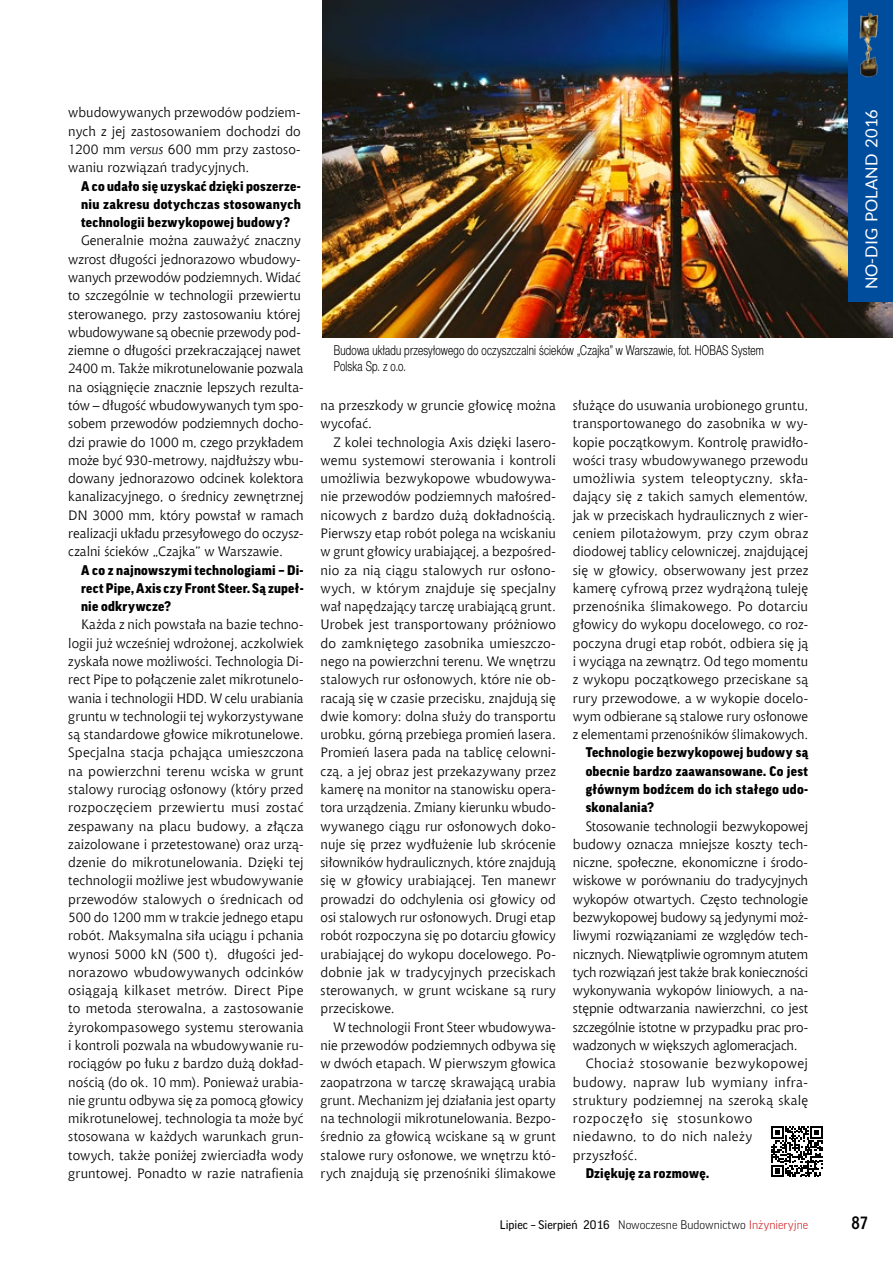
<style>
.page{position:relative;width:893px;height:1263px;background:#fff}
.page>*{position:absolute;margin:0;border:0;box-sizing:border-box;transform-origin:0 0}
.t1{font:700 18px "Aerton Cnd EFN";color:#000}
.t2{font:16.5px "Lato";color:#fff}
.text_podstawowy{font:13.5px/18.3px "Chianti EU";color:#000;text-align:justify}
.pytania{font:900 13.5px/18.3px "Good Pro";letter-spacing:.02em;color:#000;text-align:justify}
.text_podstawowy-2{font:13.5px/18.3px "Chianti EU";letter-spacing:.025em;color:#000}
.podpos_zdjecia_2{font:13.5px/16.2px "Switzer Cnd EFN Light";letter-spacing:.015em;color:#000;scale:.9 1}
.t3{font:300 12px "Good Pro";color:#000}
.s1{font-style:italic}
.s2{font-weight:400}
.s3{color:#cd171a}
</style>
<div class="page">
<img style="left:322px;top:0;width:571px;height:338px">
<div style="left:849px;top:0;width:44px;height:302px;background:#004d9d"></div>
<img style="left:859px;top:12px;width:20px;height:66px">
<svg style="left:771px;top:1126px;width:52px;height:51px"></svg>
<p class="text_podstawowy" style="left:68px;top:103px;width:234px">wbudowywanych przewodów podziem&shy;nych z jej zastosowaniem dochodzi do 1200 mm <span class="s1">versus</span> 600 mm przy zastoso&shy;waniu rozwiązań tradycyjnych.</p>
<p class="pytania" style="left:81px;top:177px;width:221px">A co udało się uzyskać dzięki poszerze&shy;niu zakresu dotychczas stosowanych technologii bezwykopowej budowy?</p>
<p class="text_podstawowy" style="left:68px;top:231px;width:237px;text-align:left;text-indent:13px">Generalnie można zauważyć znaczny wzrost długości jednorazowo wbudowy&shy;wanych przewodów podziemnych. Widać to szczególnie w technologii przewiertu sterowanego, przy zastosowaniu której wbudowywane są obecnie przewody pod&shy;ziemne o długości przekraczającej nawet 2400 m. Także mikrotunelowanie pozwala na osiągnięcie znacznie lepszych rezulta&shy;tów – długość wbudowywanych tym spo&shy;sobem przewodów podziemnych docho&shy;dzi prawie do 1000 m, czego przykładem może być 930-metrowy, najdłuższy wbu&shy;dowany jednorazowo odcinek kolektora kanalizacyjnego, o średnicy zewnętrznej DN 3000 mm, który powstał w ramach realizacji układu przesyłowego do oczysz&shy;czalni ścieków „Czajka” w Warszawie.</p>
<p class="pytania" style="left:81px;top:560px;width:224px">A co z najnowszymi technologiami – Di&shy;rect Pipe, Axis czy Front Steer. Są zupeł&shy;nie odkrywcze?</p>
<p class="text_podstawowy" style="left:68px;top:615px;width:237px;text-indent:13px">Każda z nich powstała na bazie techno&shy;logii już wcześniej wdrożonej, aczkolwiek zyskała nowe możliwości. Technologia Di&shy;rect Pipe to połączenie zalet mikrotunelo&shy;wania i technologii HDD. W celu urabiania gruntu w technologii tej wykorzystywane są standardowe głowice mikrotunelowe.<br>Specjalna stacja pchająca umieszczona na powierzchni terenu wciska w grunt stalowy rurociąg osłonowy (który przed rozpoczęciem przewiertu musi zostać zespawany na placu budowy, a złącza zaizolowane i przetestowane) oraz urzą&shy;dzenie do mikrotunelowania. Dzięki tej technologii możliwe jest wbudowywanie przewodów stalowych o średnicach od 500 do 1200 mm w trakcie jednego etapu robót. Maksymalna siła uciągu i pchania wynosi 5000 kN (500 t), długości jed&shy;norazowo wbudowywanych odcinków osiągają kilkaset metrów. Direct Pipe to metoda sterowalna, a zastosowanie żyrokompasowego systemu sterowania i kontroli pozwala na wbudowywanie ru&shy;rociągów po łuku z bardzo dużą dokład&shy;nością (do ok. 10 mm). Ponieważ urabia&shy;nie gruntu odbywa się za pomocą głowicy mikrotunelowej, technologia ta może być stosowana w każdych warunkach grun&shy;towych, także poniżej zwierciadła wody gruntowej. Ponadto w razie natrafienia</p>
<p class="podpos_zdjecia_2" style="left:334px;top:342px;width:479px">Budowa układu przesyłowego do oczyszczalni ścieków „Czajka” w Warszawie, fot. HOBAS System<br>Polska Sp. z o.o.</p>
<p class="text_podstawowy" style="left:321px;top:396px;width:237px">na przeszkody w gruncie głowicę można wycofać.</p>
<p class="text_podstawowy" style="left:321px;top:432px;width:237px;text-indent:13px">Z kolei technologia Axis dzięki lasero&shy;wemu systemowi sterowania i kontroli umożliwia bezwykopowe wbudowywa&shy;nie przewodów podziemnych małośred&shy;nicowych z bardzo dużą dokładnością.<br>Pierwszy etap robót polega na wciskaniu w grunt głowicy urabiającej, a bezpośred&shy;nio za nią ciągu stalowych rur osłono&shy;wych, w którym znajduje się specjalny wał napędzający tarczę urabiającą grunt.<br>Urobek jest transportowany próżniowo do zamkniętego zasobnika umieszczo&shy;nego na powierzchni terenu. We wnętrzu stalowych rur osłonowych, które nie ob&shy;racają się w czasie przecisku, znajdują się dwie komory: dolna służy do transportu urobku, górną przebiega promień lasera.<br>Promień lasera pada na tablicę celowni&shy;czą, a jej obraz jest przekazywany przez kamerę na monitor na stanowisku opera&shy;tora urządzenia. Zmiany kierunku wbudo&shy;wywanego ciągu rur osłonowych doko&shy;nuje się przez wydłużenie lub skrócenie siłowników hydraulicznych, które znajdują się w głowicy urabiającej. Ten manewr prowadzi do odchylenia osi głowicy od osi stalowych rur osłonowych. Drugi etap robót rozpoczyna się po dotarciu głowicy urabiającej do wykopu docelowego. Po&shy;dobnie jak w tradycyjnych przeciskach sterowanych, w grunt wciskane są rury przeciskowe.</p>
<p class="text_podstawowy" style="left:321px;top:1018px;width:237px;text-indent:13px">W technologii Front Steer wbudowywa&shy;nie przewodów podziemnych odbywa się w dwóch etapach. W pierwszym głowica zaopatrzona w tarczę skrawającą urabia grunt. Mechanizm jej działania jest oparty na technologii mikrotunelowania. Bezpo&shy;średnio za głowicą wciskane są w grunt stalowe rury osłonowe, we wnętrzu któ&shy;rych znajdują się przenośniki ślimakowe</p>
<p class="text_podstawowy" style="left:573px;top:396px;width:237px">służące do usuwania urobionego gruntu, transportowanego do zasobnika w wy&shy;kopie początkowym. Kontrolę prawidło&shy;wości trasy wbudowywanego przewodu umożliwia system teleoptyczny, skła&shy;dający się z takich samych elementów, jak w przeciskach hydraulicznych z wier&shy;ceniem pilotażowym, przy czym obraz diodowej tablicy celowniczej, znajdującej się w głowicy, obserwowany jest przez kamerę cyfrową przez wydrążoną tuleję przenośnika ślimakowego. Po dotarciu głowicy do wykopu docelowego, co roz&shy;poczyna drugi etap robót, odbiera się ją i wyciąga na zewnątrz. Od tego momentu z wykopu początkowego przeciskane są rury przewodowe, a w wykopie docelo&shy;wym odbierane są stalowe rury osłonowe z elementami przenośników ślimakowych.</p>
<p class="pytania" style="left:586px;top:743px;width:224px">Technologie bezwykopowej budowy są obecnie bardzo zaawansowane. Co jest głównym bodźcem do ich stałego udo&shy;skonalania?</p>
<p class="text_podstawowy" style="left:573px;top:816px;width:237px;text-indent:13px">Stosowanie technologii bezwykopowej budowy oznacza mniejsze koszty tech&shy;niczne, społeczne, ekonomiczne i środo&shy;wiskowe w porównaniu do tradycyjnych wykopów otwartych. Często technologie bezwykopowej budowy są jedynymi moż&shy;liwymi rozwiązaniami ze względów tech&shy;nicznych. Niewątpliwie ogromnym atutem tych rozwiązań jest także brak konieczności wykonywania wykopów liniowych, a na&shy;stępnie odtwarzania nawierzchni, co jest szczególnie istotne w przypadku prac pro&shy;wadzonych w większych aglomeracjach.</p>
<p class="text_podstawowy-2" style="left:573px;top:1054px;width:237px;text-indent:13px">Chociaż stosowanie bezwykopowej budowy, napraw lub wymiany infra&shy;struktury podziemnej na szeroką skalę rozpoczęło się stosunkowo niedawno, to do nich należy przyszłość.</p>
<p class="pytania" style="left:586px;top:1164px;width:125px">Dziękuję za rozmowę.</p>
<p class="t2" style="left:862px;top:289px;width:181px;rotate:-90deg">NO-DIG POLAND 2016</p>
<p class="t3" style="left:500px;top:1218px;width:310px"><span class="s2">Lipiec – Sierpień 2016</span> Nowoczesne Budownictwo <span class="s3">Inżynieryjne</span></p>
<p class="t1" style="left:851px;top:1212px;width:18px">87</p>
</div>
